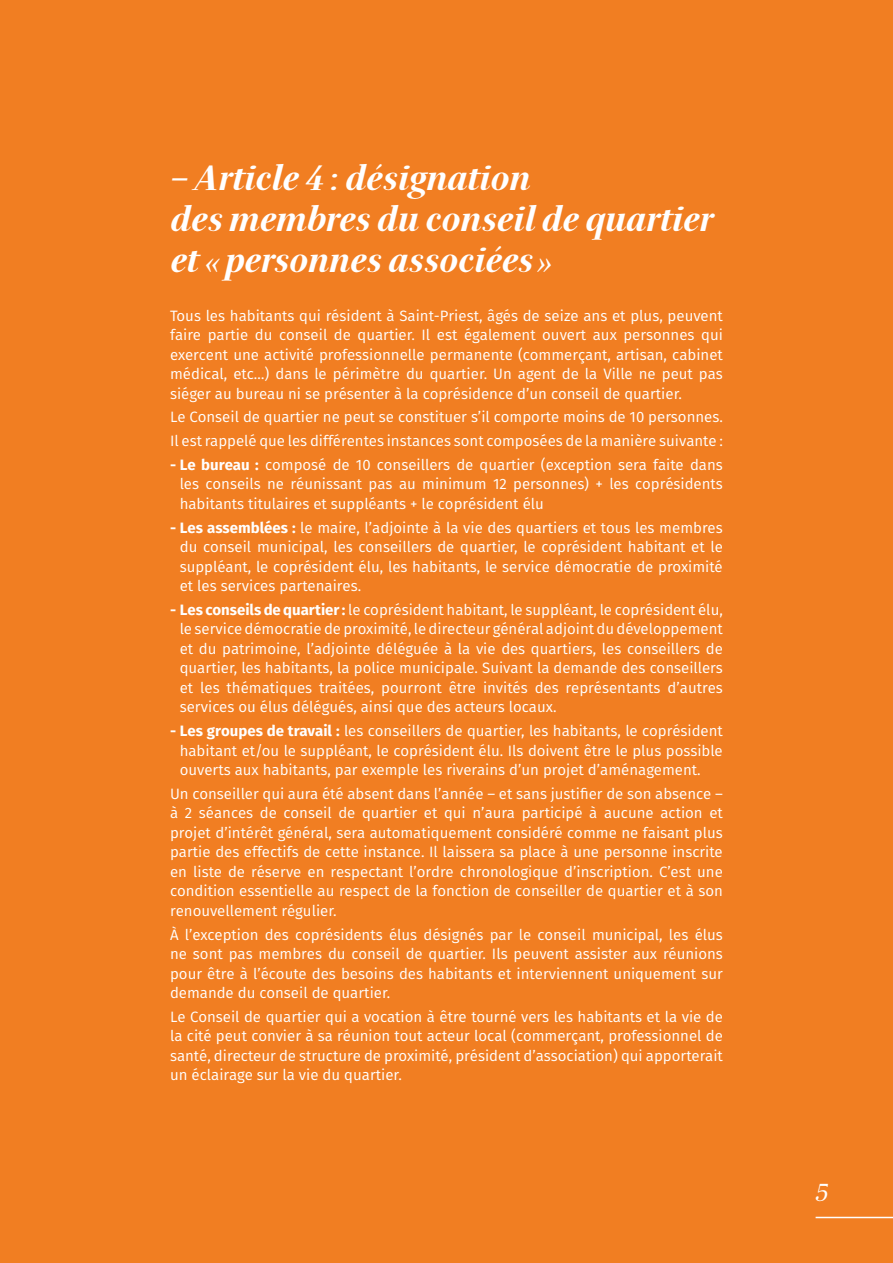
<style>
.page{position:relative;width:893px;height:1263px;background:#f17e22}
.page>*{position:absolute;margin:0;border:0;box-sizing:border-box;transform-origin:0 0}
.t1{font:italic 900 34.5px/41.4px "Serif 72 Beta";color:#fff}
.t2{font:italic 24px "Serif 72 Beta";color:#fff}
.t3{font:15px/19.5px "Fira Sans";color:#fff;text-align:justify}
.s1{font-weight:700}
</style>
<div class="page">
<hr style="left:816px;top:1217px;width:77px;height:1px;background:#fff">
<h1 class="t1" style="left:170px;top:157px;width:544px">– Article 4 : désignation<br>des membres du conseil de quartier et «personnes associées »</h1>
<p class="t3" style="left:170px;top:305px;width:554px">Tous les habitants qui résident à Saint-Priest, âgés de seize ans et plus, peuvent faire partie du conseil de quartier. Il est également ouvert aux personnes qui exercent une activité professionnelle permanente (commerçant, artisan, cabinet médical, etc…) dans le périmètre du quartier. Un agent de la Ville ne peut pas siéger au bureau ni se présenter à la coprésidence d’un conseil de quartier.</p>
<p class="t3" style="left:170px;top:405px;width:554px;line-height:23.7px">Le Conseil de quartier ne peut se constituer s’il comporte moins de 10 personnes.<br>Il est rappelé que les différentes instances sont composées de la manière suivante :</p>
<p class="t3" style="left:180px;top:455px;width:545px;text-indent:-10px"><span class="s1">- Le bureau :</span> composé de 10 conseillers de quartier (exception sera faite dans les conseils ne réunissant pas au minimum 12 personnes) + les coprésidents habitants titulaires et suppléants + le coprésident élu</p>
<p class="t3" style="left:180px;top:517px;width:545px;text-indent:-10px"><span class="s1">- Les assemblées :</span> le maire, l’adjointe à la vie des quartiers et tous les membres du conseil municipal, les conseillers de quartier, le coprésident habitant et le suppléant, le coprésident élu, les habitants, le service démocratie de proximité et les services partenaires.</p>
<p class="t3" style="left:180px;top:600px;width:545px;text-indent:-10px"><span class="s1">- Les conseils de quartier :</span> le coprésident habitant, le suppléant, le coprésident élu, le service démocratie de proximité, le directeur général adjoint du développement et du patrimoine, l’adjointe déléguée à la vie des quartiers, les conseillers de quartier, les habitants, la police municipale. Suivant la demande des conseillers et les thématiques traitées, pourront être invités des représentants d’autres services ou élus délégués, ainsi que des acteurs locaux.</p>
<p class="t3" style="left:180px;top:721px;width:545px;text-indent:-10px"><span class="s1">- Les groupes de travail :</span> les conseillers de quartier, les habitants, le coprésident habitant et/ou le suppléant, le coprésident élu. Ils doivent être le plus possible ouverts aux habitants, par exemple les riverains d’un projet d’aménagement.</p>
<p class="t3" style="left:170px;top:784px;width:554px">Un conseiller qui aura été absent dans l’année – et sans justifier de son absence – à 2 séances de conseil de quartier et qui n’aura participé à aucune action et projet d’intérêt général, sera automatiquement considéré comme ne faisant plus partie des effectifs de cette instance. Il laissera sa place à une personne inscrite en liste de réserve en respectant l’ordre chronologique d’inscription. C’est une condition essentielle au respect de la fonction de conseiller de quartier et à son renouvellement régulier.</p>
<p class="t3" style="left:170px;top:924px;width:554px">À l’exception des coprésidents élus désignés par le conseil municipal, les élus ne sont pas membres du conseil de quartier. Ils peuvent assister aux réunions pour être à l’écoute des besoins des habitants et interviennent uniquement sur demande du conseil de quartier.</p>
<p class="t3" style="left:170px;top:1007px;width:554px">Le Conseil de quartier qui a vocation à être tourné vers les habitants et la vie de la cité peut convier à sa réunion tout acteur local (commerçant, professionnel de santé, directeur de structure de proximité, président d’association) qui apporterait un éclairage sur la vie du quartier.</p>
<h2 class="t2" style="left:816px;top:1179px;width:14px">5</h2>
</div>
